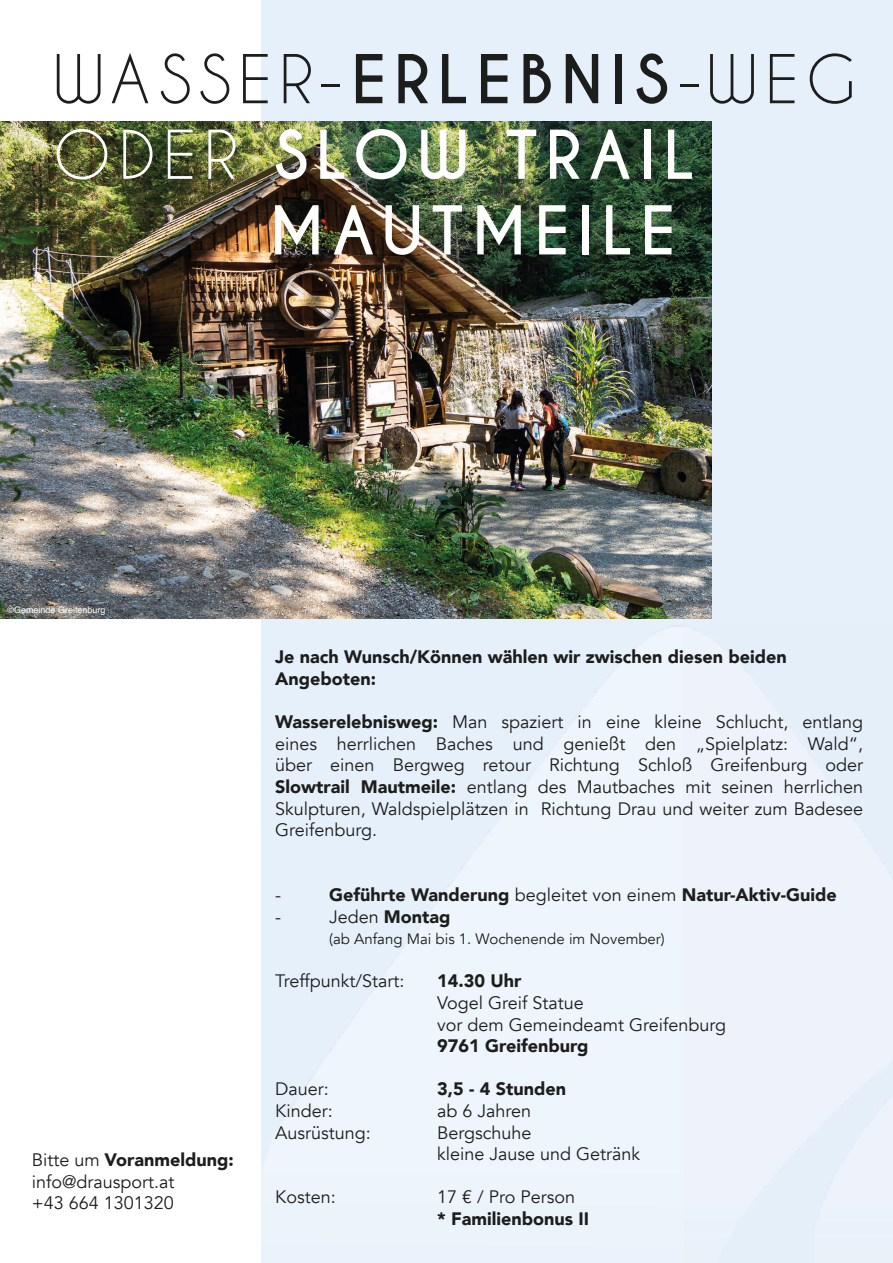
<style>
.page{position:relative;width:893px;height:1263px;background:#fff}
.page>*{position:absolute;margin:0;border:0;box-sizing:border-box;transform-origin:0 0}
.t1{font:700 63px "Caviar Dreams";letter-spacing:.12em;color:#fff}
.t2{font:63px "Caviar Dreams";letter-spacing:.12em;color:#1d1d1b}
.t3{font:18px/21.6px "Avenir";color:#1d1d1b}
.t4{font:900 18px/21.6px "Avenir";color:#1d1d1b}
.t5{font:15px "Avenir";color:#1d1d1b}
.t6{font:9px "Helvetica";color:#fff}
.s1{font-weight:700}
.s2{font-weight:400}
.s3{font-weight:900}
</style>
<div class="page">
<div style="left:261px;top:0;width:632px;height:626px;background:#e6f0fb"></div>
<img style="left:0;top:121px;width:711px;height:498px">
<h1 class="t2" style="left:53px;top:42px;width:804px">WASSER-<span class="s1">ERLEBNIS</span>-WEG</h1>
<h1 class="t1" style="left:53px;top:117px;width:643px"><span class="s2">ODER</span> SLOW TRAIL</h1>
<h1 class="t1" style="left:269px;top:193px;width:408px">MAUTMEILE</h1>
<p class="t6" style="left:7px;top:603px;width:100px">©Gemeinde Greifenburg</p>
<p class="t3" style="left:32px;top:1149px;width:203px">Bitte um <span class="s3">Voranmeldung: </span>info@drausport.at<br>+43 664 1301320</p>
<p class="t4" style="left:275px;top:646px;width:513px">Je nach Wunsch/Können wählen wir zwischen diesen beiden<br>Angeboten:</p>
<p class="t3" style="left:275px;top:711px;width:590px;text-align:justify"><span class="s3">Wasserelebnisweg:</span> Man spaziert in eine kleine Schlucht, entlang eines herrlichen Baches und genießt den „Spielplatz: Wald“, über einen Bergweg retour Richtung Schloß Greifenburg oder <span class="s3">Slowtrail Mautmeile:</span> entlang des Mautbaches mit seinen herrlichen Skulpturen, Waldspielplätzen in Richtung Drau und weiter zum Badesee Greifenburg.</p>
<p class="t3" style="left:275px;top:884px;width:7px">-</p>
<p class="t4" style="left:329px;top:883px;width:509px">Geführte Wanderung <span class="s2">begleitet von einem</span> Natur-Aktiv-Guide</p>
<p class="t3" style="left:275px;top:906px;width:7px">-</p>
<p class="t4" style="left:329px;top:905px;width:123px"><span class="s2">Jeden</span> Montag</p>
<p class="t5" style="left:329px;top:930px;width:337px">(ab Anfang Mai bis 1. Wochenende im November)</p>
<p class="t3" style="left:275px;top:971px;width:131px">Treffpunkt/Start:</p>
<p class="t4" style="left:437px;top:970px;width:86px">14.30 Uhr</p>
<p class="t3" style="left:437px;top:992px;width:291px">Vogel Greif Statue<br>vor dem Gemeindeamt Greifenburg</p>
<p class="t4" style="left:437px;top:1035px;width:153px">9761 Greifenburg</p>
<p class="t3" style="left:275px;top:1079px;width:55px">Dauer:</p>
<p class="t4" style="left:437px;top:1078px;width:130px">3,5 - 4 Stunden</p>
<p class="t3" style="left:275px;top:1100px;width:59px">Kinder:</p>
<p class="t3" style="left:437px;top:1100px;width:96px">ab 6 Jahren</p>
<p class="t3" style="left:275px;top:1122px;width:97px">Ausrüstung:</p>
<p class="t3" style="left:437px;top:1122px;width:205px">Bergschuhe<br>kleine Jause und Getränk</p>
<p class="t3" style="left:275px;top:1187px;width:62px">Kosten:</p>
<p class="t3" style="left:437px;top:1187px;width:140px">17 € / Pro Person</p>
<p class="t4" style="left:437px;top:1207px;width:154px">* Familienbonus II</p>
</div>
